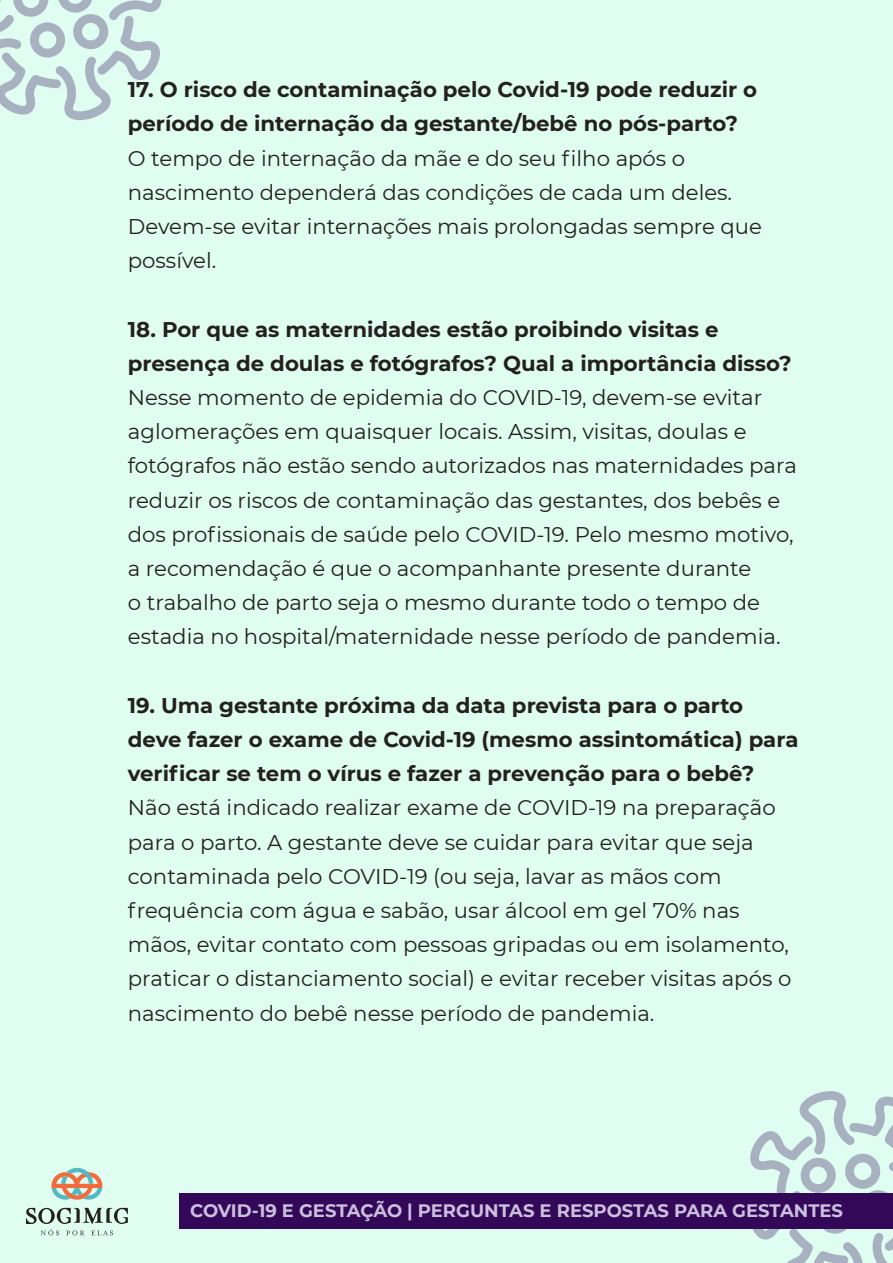
<style>
.page{position:relative;width:893px;height:1263px;background:#dffdf1}
.page>*{position:absolute;margin:0;border:0;box-sizing:border-box;transform-origin:0 0}
.t1{font:21.3px/34.2px "Montserrat";color:#241f21}
.t2{font:700 21.3px/34.2px "Montserrat";color:#241f21}
.t3{font:700 18px "Montserrat";color:#ccc0de}
</style>
<div class="page">
<svg style="left:747px;top:1091px;width:146px;height:172px"></svg>
<svg style="left:0;top:0;width:162px;height:120px"></svg>
<div style="left:179px;top:1193px;width:714px;height:35px;background:#330859"></div>
<svg style="left:26px;top:1208px;width:102px;height:27px"></svg>
<svg style="left:51px;top:1168px;width:51px;height:32px"></svg>
<p class="t2" style="left:128px;top:71px;width:631px">17. O risco de contaminação pelo Covid-19 pode reduzir o período de internação da gestante/bebê no pós-parto?</p>
<p class="t1" style="left:128px;top:140px;width:636px">O tempo de internação da mãe e do seu filho após o nascimento dependerá das condições de cada um deles.<br>Devem-se evitar internações mais prolongadas sempre que possível.</p>
<p class="t2" style="left:128px;top:311px;width:665px">18. Por que as maternidades estão proibindo visitas e presença de doulas e fotógrafos? Qual a importância disso?</p>
<p class="t1" style="left:128px;top:380px;width:671px">Nesse momento de epidemia do COVID-19, devem-se evitar aglomerações em quaisquer locais. Assim, visitas, doulas e fotógrafos não estão sendo autorizados nas maternidades para reduzir os riscos de contaminação das gestantes, dos bebês e dos profissionais de saúde pelo COVID-19. Pelo mesmo motivo, a recomendação é que o acompanhante presente durante<br>o trabalho de parto seja o mesmo durante todo o tempo de estadia no hospital/maternidade nesse período de pandemia.</p>
<p class="t2" style="left:128px;top:687px;width:672px">19. Uma gestante próxima da data prevista para o parto deve fazer o exame de Covid-19 (mesmo assintomática) para verificar se tem o vírus e fazer a prevenção para o bebê?</p>
<p class="t1" style="left:128px;top:790px;width:665px">Não está indicado realizar exame de COVID-19 na preparação para o parto. A gestante deve se cuidar para evitar que seja contaminada pelo COVID-19 (ou seja, lavar as mãos com frequência com água e sabão, usar álcool em gel 70% nas mãos, evitar contato com pessoas gripadas ou em isolamento, praticar o distanciamento social) e evitar receber visitas após o nascimento do bebê nesse período de pandemia.</p>
<p class="t3" style="left:190px;top:1198px;width:654px">COVID-19 E GESTAÇÃO | PERGUNTAS E RESPOSTAS PARA GESTANTES</p>
</div>
